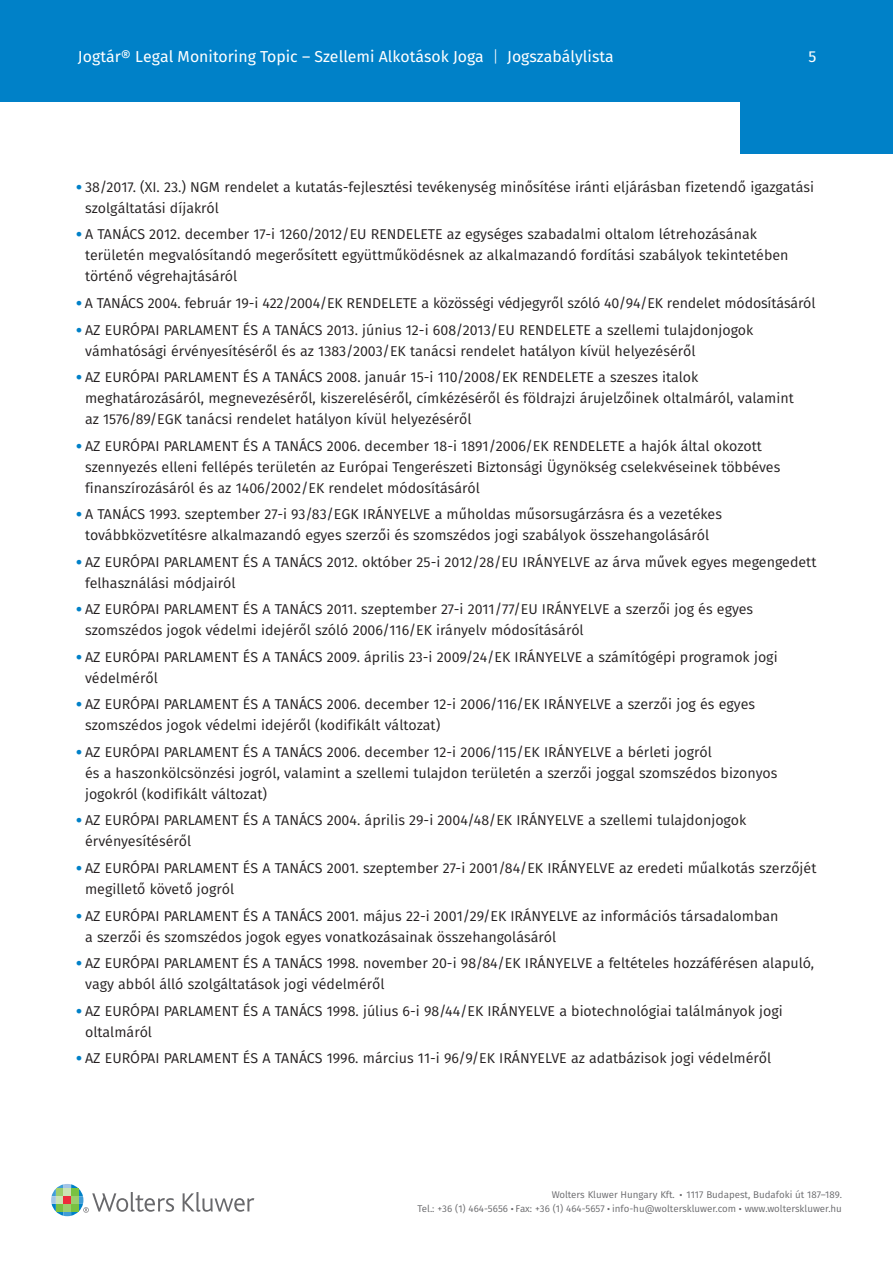
<style>
.page{position:relative;width:893px;height:1263px;background:#fff}
.page>*{position:absolute;margin:0;border:0;box-sizing:border-box;transform-origin:0 0}
.t1{font:15.9px "Fira Sans";color:#fff}
.t2{font:14.25px/21px "Fira Sans";color:#231f20}
.t3{font:9.75px/13.5px "Fira Sans";color:#69696c;text-align:right}
.s1{font-weight:300}
.s2{font-weight:900;color:#0081c8}
.s3{font-weight:900}
</style>
<div class="page">
<div style="left:0;top:0;width:893px;height:102px;background:#0081c8"></div>
<div style="left:740px;top:51px;width:153px;height:102px;background:#0081c8"></div>
<svg style="left:183px;top:1192px;width:71px;height:20px"></svg>
<svg style="left:51px;top:1184px;width:123px;height:32px"></svg>
<p class="t1" style="left:78px;top:44px;width:537px">Jogtár® Legal Monitoring Topic – Szellemi Alkotások Joga <span class="s1">|</span> Jogszabálylista</p>
<p class="t1" style="left:808px;top:44px;width:9px">5</p>
<p class="t2" style="left:85px;top:176px;width:730px;text-indent:-9px"><span class="s2">•</span> 38/2017. (XI. 23.) NGM rendelet a kutatás-fejlesztési tevékenység minősítése iránti eljárásban fizetendő igazgatási szolgáltatási díjakról</p>
<p class="t2" style="left:85px;top:224px;width:705px;text-indent:-9px"><span class="s2">•</span> A TANÁCS 2012. december 17-i 1260/2012/EU RENDELETE az egységes szabadalmi oltalom létrehozásának területén megvalósítandó megerősített együttműködésnek az alkalmazandó fordítási szabályok tekintetében történő végrehajtásáról</p>
<p class="t2" style="left:77px;top:292px;width:740px"><span class="s2">•</span> A TANÁCS 2004. február 19-i 422/2004/EK RENDELETE a közösségi védjegyről szóló 40/94/EK rendelet módosításáról</p>
<p class="t2" style="left:85px;top:319px;width:670px;text-indent:-9px"><span class="s2">•</span> AZ EURÓPAI PARLAMENT ÉS A TANÁCS 2013. június 12-i 608/2013/EU RENDELETE a szellemi tulajdonjogok vámhatósági érvényesítéséről és az 1383/2003/EK tanácsi rendelet hatályon kívül helyezéséről</p>
<p class="t2" style="left:85px;top:366px;width:710px;text-indent:-9px"><span class="s2">•</span> AZ EURÓPAI PARLAMENT ÉS A TANÁCS 2008. január 15-i 110/2008/EK RENDELETE a szeszes italok meghatározásáról, megnevezéséről, kiszereléséről, címkézéséről és földrajzi árujelzőinek oltalmáról, valamint az 1576/89/EGK tanácsi rendelet hatályon kívül helyezéséről</p>
<p class="t2" style="left:85px;top:435px;width:697px;text-indent:-9px"><span class="s2">•</span> AZ EURÓPAI PARLAMENT ÉS A TANÁCS 2006. december 18-i 1891/2006/EK RENDELETE a hajók által okozott szennyezés elleni fellépés területén az Európai Tengerészeti Biztonsági Ügynökség cselekvéseinek többéves finanszírozásáról és az 1406/2002/EK rendelet módosításáról</p>
<p class="t2" style="left:77px;top:503px;width:647px;text-align:center"><span class="s2">•</span> A TANÁCS 1993. szeptember 27-i 93/83/EGK IRÁNYELVE a műholdas műsorsugárzásra és a vezetékes továbbközvetítésre alkalmazandó egyes szerzői és szomszédos jogi szabályok összehangolásáról</p>
<p class="t2" style="left:85px;top:551px;width:733px;text-indent:-9px"><span class="s2">•</span> AZ EURÓPAI PARLAMENT ÉS A TANÁCS 2012. október 25-i 2012/28/EU IRÁNYELVE az árva művek egyes megengedett felhasználási módjairól</p>
<p class="t2" style="left:85px;top:598px;width:670px;text-indent:-9px"><span class="s2">•</span> AZ EURÓPAI PARLAMENT ÉS A TANÁCS 2011. szeptember 27-i 2011/77/EU IRÁNYELVE a szerzői jog és egyes szomszédos jogok védelmi idejéről szóló 2006/116/EK irányelv módosításáról</p>
<p class="t2" style="left:85px;top:646px;width:694px;text-indent:-9px"><span class="s2">•</span> AZ EURÓPAI PARLAMENT ÉS A TANÁCS 2009. április 23-i 2009/24/EK IRÁNYELVE a számítógépi programok jogi védelméről</p>
<p class="t2" style="left:85px;top:694px;width:671px;text-indent:-9px"><span class="s2">•</span> AZ EURÓPAI PARLAMENT ÉS A TANÁCS 2006. december 12-i 2006/116/EK IRÁNYELVE a szerzői jog és egyes szomszédos jogok védelmi idejéről (kodifikált változat)</p>
<p class="t2" style="left:85px;top:741px;width:694px;text-indent:-9px"><span class="s2">•</span> AZ EURÓPAI PARLAMENT ÉS A TANÁCS 2006. december 12-i 2006/115/EK IRÁNYELVE a bérleti jogról<br>és a haszonkölcsönzési jogról, valamint a szellemi tulajdon területén a szerzői joggal szomszédos bizonyos jogokról (kodifikált változat)</p>
<p class="t2" style="left:85px;top:810px;width:663px;text-indent:-9px"><span class="s2">•</span> AZ EURÓPAI PARLAMENT ÉS A TANÁCS 2004. április 29-i 2004/48/EK IRÁNYELVE a szellemi tulajdonjogok érvényesítéséről</p>
<p class="t2" style="left:85px;top:857px;width:733px;text-indent:-9px"><span class="s2">•</span> AZ EURÓPAI PARLAMENT ÉS A TANÁCS 2001. szeptember 27-i 2001/84/EK IRÁNYELVE az eredeti műalkotás szerzőjét megillető követő jogról</p>
<p class="t2" style="left:85px;top:905px;width:695px;text-indent:-9px"><span class="s2">•</span> AZ EURÓPAI PARLAMENT ÉS A TANÁCS 2001. május 22-i 2001/29/EK IRÁNYELVE az információs társadalomban a szerzői és szomszédos jogok egyes vonatkozásainak összehangolásáról</p>
<p class="t2" style="left:85px;top:952px;width:731px;text-indent:-9px"><span class="s2">•</span> AZ EURÓPAI PARLAMENT ÉS A TANÁCS 1998. november 20-i 98/84/EK IRÁNYELVE a feltételes hozzáférésen alapuló, vagy abból álló szolgáltatások jogi védelméről</p>
<p class="t2" style="left:85px;top:1000px;width:699px;text-indent:-9px"><span class="s2">•</span> AZ EURÓPAI PARLAMENT ÉS A TANÁCS 1998. július 6-i 98/44/EK IRÁNYELVE a biotechnológiai találmányok jogi oltalmáról</p>
<p class="t2" style="left:77px;top:1047px;width:696px"><span class="s2">•</span> AZ EURÓPAI PARLAMENT ÉS A TANÁCS 1996. március 11-i 96/9/EK IRÁNYELVE az adatbázisok jogi védelméről</p>
<p class="t3" style="left:418px;top:1188px;width:426px">Wolters Kluwer Hungary Kft. <span class="s3">·</span> 1117 Budapest, Budafoki út 187–189.<br>Tel.: +36 (1) 464-5656 <span class="s3">·</span> Fax: +36 (1) 464-5657 <span class="s3">·</span> info-hu@wolterskluwer.com <span class="s3">·</span> www.wolterskluwer.hu</p>
</div>
